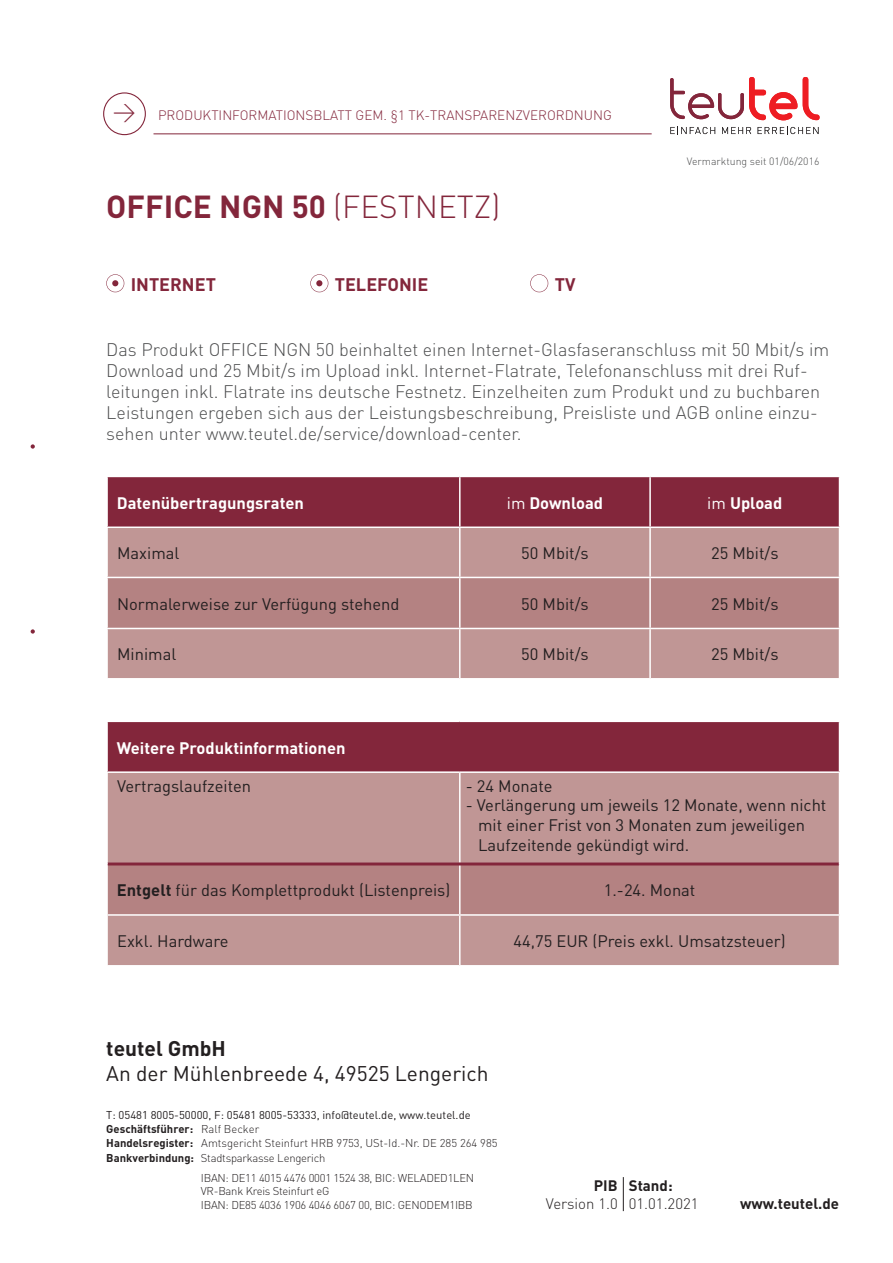
<style>
.page{position:relative;width:893px;height:1263px;background:#fff}
.page>*{position:absolute;margin:0;border:0;box-sizing:border-box;transform-origin:0 0}
.t1{font:700 31.5px "DIN";color:#83263b}
.t2{font:300 22.5px "DIN";color:#83263b}
.t3{font:21px "DIN";color:#231f20}
.t4{font:700 21px "DIN";color:#231f20}
.t5{font:300 18px/21px "DIN";color:#4b4c4d}
.t6{font:700 18px "DIN";color:#83263b}
.t7{font:16.5px/19.8px "DIN";color:#231f20}
.t8{font:700 16.5px "DIN";color:#fff}
.t9{font:700 15px "DIN";color:#231f20}
.t10{font:300 15px "DIN";color:#231f20}
.t11{font:300 13.5px "DIN";color:#83263b}
.t12{font:300 11.25px/14.4px "DIN";color:#231f20}
.t13{font:300 11.25px/13.5px "DIN";letter-spacing:-.02em;color:#231f20}
.t14{font:300 10.5px "DIN";color:#4b4c4d}
.s1{font-weight:300}
.s2{font-weight:400}
.s3{font-weight:700}
</style>
<div class="page">
<svg style="left:530px;top:274px;width:18px;height:18px"></svg>
<svg style="left:31px;top:444px;width:4px;height:5px"></svg>
<svg style="left:31px;top:629px;width:4px;height:5px"></svg>
<div style="left:108px;top:477px;width:731px;height:49px;background:#83263b"></div>
<div style="left:108px;top:528px;width:731px;height:150px;background:#c09695"></div>
<div style="left:108px;top:578px;width:731px;height:50px;background:#b48282"></div>
<hr style="left:459px;top:477px;width:2px;height:49px;background:#fff">
<hr style="left:649px;top:477px;width:2px;height:49px;background:#fff">
<hr style="left:459px;top:528px;width:2px;height:49px;background:#fff">
<hr style="left:649px;top:528px;width:2px;height:49px;background:#fff">
<hr style="left:459px;top:578px;width:2px;height:50px;background:#fff">
<hr style="left:649px;top:578px;width:2px;height:50px;background:#fff">
<hr style="left:459px;top:629px;width:2px;height:49px;background:#fff">
<hr style="left:649px;top:629px;width:2px;height:49px;background:#fff">
<hr style="left:106px;top:577px;width:354px;height:1px;background:#fff">
<hr style="left:460px;top:577px;width:190px;height:1px;background:#fff">
<hr style="left:650px;top:577px;width:190px;height:1px;background:#fff">
<hr style="left:106px;top:628px;width:354px;height:1px;background:#fff">
<hr style="left:460px;top:628px;width:190px;height:1px;background:#fff">
<hr style="left:650px;top:628px;width:190px;height:1px;background:#fff">
<div style="left:107px;top:721px;width:732px;height:51px;background:#83263b"></div>
<div style="left:108px;top:773px;width:731px;height:192px;background:#c09695"></div>
<div style="left:108px;top:865px;width:731px;height:49px;background:#b48282"></div>
<hr style="left:106px;top:720px;width:354px;height:2px;background:#fff">
<hr style="left:106px;top:722px;width:2px;height:49px;background:#fff">
<hr style="left:460px;top:720px;width:380px;height:2px;background:#fff">
<hr style="left:106px;top:771px;width:354px;height:2px;background:#fff">
<hr style="left:106px;top:914px;width:354px;height:2px;background:#fff">
<hr style="left:460px;top:914px;width:380px;height:2px;background:#fff">
<hr style="left:460px;top:771px;width:380px;height:2px;background:#fff">
<hr style="left:459px;top:773px;width:2px;height:90px;background:#fff">
<hr style="left:459px;top:864px;width:2px;height:50px;background:#fff">
<hr style="left:459px;top:916px;width:2px;height:49px;background:#fff">
<hr style="left:108px;top:862px;width:731px;height:3px;background:#83263b">
<svg style="left:106px;top:274px;width:18px;height:18px"></svg>
<svg style="left:310px;top:274px;width:18px;height:18px"></svg>
<hr style="left:153px;top:134px;width:499px;height:1px;background:#83263b">
<svg style="left:670px;top:77px;width:150px;height:43px"></svg>
<svg style="left:670px;top:127px;width:45px;height:7px"></svg>
<svg style="left:722px;top:127px;width:29px;height:7px"></svg>
<svg style="left:758px;top:127px;width:60px;height:7px"></svg>
<hr style="left:623px;top:1177px;width:1px;height:34px;background:#231f20">
<div style="left:103px;top:92px;width:43px;height:43px;border:1px solid #83263b;border-radius:50%"></div>
<p class="t2" style="left:113px;top:98px;width:25px">&gt;</p>
<p class="t11" style="left:158px;top:107px;width:455px">PRODUKTINFORMATIONSBLATT GEM. §1 TK-TRANSPARENZVERORDNUNG</p>
<h1 class="t1" style="left:106px;top:186px;width:396px">OFFICE NGN 50 <span class="s1">(FESTNETZ)</span></h1>
<p class="t6" style="left:131px;top:272px;width:87px">INTERNET</p>
<p class="t6" style="left:335px;top:272px;width:95px">TELEFONIE</p>
<p class="t6" style="left:555px;top:272px;width:22px">TV</p>
<p class="t14" style="left:687px;top:154px;width:134px">Vermarktung seit 01/06/2016</p>
<p class="t5" style="left:106px;top:339px;width:724px">Das Produkt OFFICE NGN 50 beinhaltet einen Internet-Glasfaseranschluss mit 50 Mbit/s im Download und 25 Mbit/s im Upload inkl. Internet-Flatrate, Telefonanschluss mit drei Ruf&shy;leitungen inkl. Flatrate ins deutsche Festnetz. Einzelheiten zum Produkt und zu buchbaren Leistungen ergeben sich aus der Leistungsbeschreibung, Preisliste und AGB online einzu&shy;sehen unter www.teutel.de/service/download-center.</p>
<p class="t8" style="left:117px;top:492px;width:189px">Datenübertragungsraten</p>
<p class="t8" style="left:507px;top:492px;width:98px"><span class="s2">im</span> Download</p>
<p class="t8" style="left:707px;top:492px;width:77px"><span class="s2">im</span> Upload</p>
<p class="t7" style="left:117px;top:543px;width:64px">Maximal</p>
<p class="t7" style="left:521px;top:543px;width:69px">50 Mbit/s</p>
<p class="t7" style="left:711px;top:543px;width:69px">25 Mbit/s</p>
<p class="t7" style="left:117px;top:593px;width:284px">Normalerweise zur Verfügung stehend</p>
<p class="t7" style="left:521px;top:593px;width:69px">50 Mbit/s</p>
<p class="t7" style="left:711px;top:593px;width:69px">25 Mbit/s</p>
<p class="t7" style="left:117px;top:644px;width:61px">Minimal</p>
<p class="t7" style="left:521px;top:644px;width:69px">50 Mbit/s</p>
<p class="t7" style="left:711px;top:644px;width:69px">25 Mbit/s</p>
<p class="t8" style="left:117px;top:737px;width:230px">Weitere Produktinformationen</p>
<p class="t7" style="left:117px;top:775px;width:136px">Vertragslaufzeiten</p>
<p class="t7" style="left:466px;top:775px;width:88px">- 24 Monate</p>
<p class="t7" style="left:478px;top:795px;width:350px;text-indent:-12px">- Verlängerung um jeweils 12 Monate, wenn nicht mit einer Frist von 3 Monaten zum jeweiligen<br>Laufzeitende gekündigt wird.</p>
<p class="t7" style="left:117px;top:880px;width:335px"><span class="s3">Entgelt</span> für das Komplettprodukt (Listenpreis)</p>
<p class="t7" style="left:604px;top:880px;width:93px">1.-24. Monat</p>
<p class="t7" style="left:117px;top:931px;width:113px">Exkl. Hardware</p>
<p class="t7" style="left:513px;top:931px;width:274px">44,75 EUR (Preis exkl. Umsatzsteuer)</p>
<p class="t4" style="left:106px;top:1035px;width:121px">teutel GmbH</p>
<p class="t3" style="left:106px;top:1060px;width:384px">An der Mühlenbreede 4, 49525 Lengerich</p>
<p class="t12" style="left:106px;top:1107px;width:393px"><span class="s2">T: 05481 8005-50000, F: 05481 8005-53333, info@teutel.de, www.teutel.de </span><span class="s3">Geschäftsführer:</span> Ralf Becker<br><span class="s3">Handelsregister:</span> Amtsgericht Steinfurt HRB 9753, USt-Id.-Nr. DE 285 264 985<br><span class="s3">Bankverbindung:</span> Stadtsparkasse Lengerich</p>
<p class="t13" style="left:201px;top:1171px;width:275px">IBAN: DE11 4015 4476 0001 1524 38, BIC: WELADED1LEN<br>VR-Bank Kreis Steinfurt eG<br>IBAN: DE85 4036 1906 4046 6067 00, BIC: GENODEM1IBB</p>
<p class="t9" style="left:594px;top:1176px;width:25px">PIB</p>
<p class="t10" style="left:546px;top:1194px;width:73px">Version 1.0</p>
<p class="t9" style="left:629px;top:1176px;width:45px">Stand:</p>
<p class="t10" style="left:629px;top:1194px;width:71px">01.01.2021</p>
<p class="t9" style="left:740px;top:1194px;width:101px">www.teutel.de</p>
</div>
